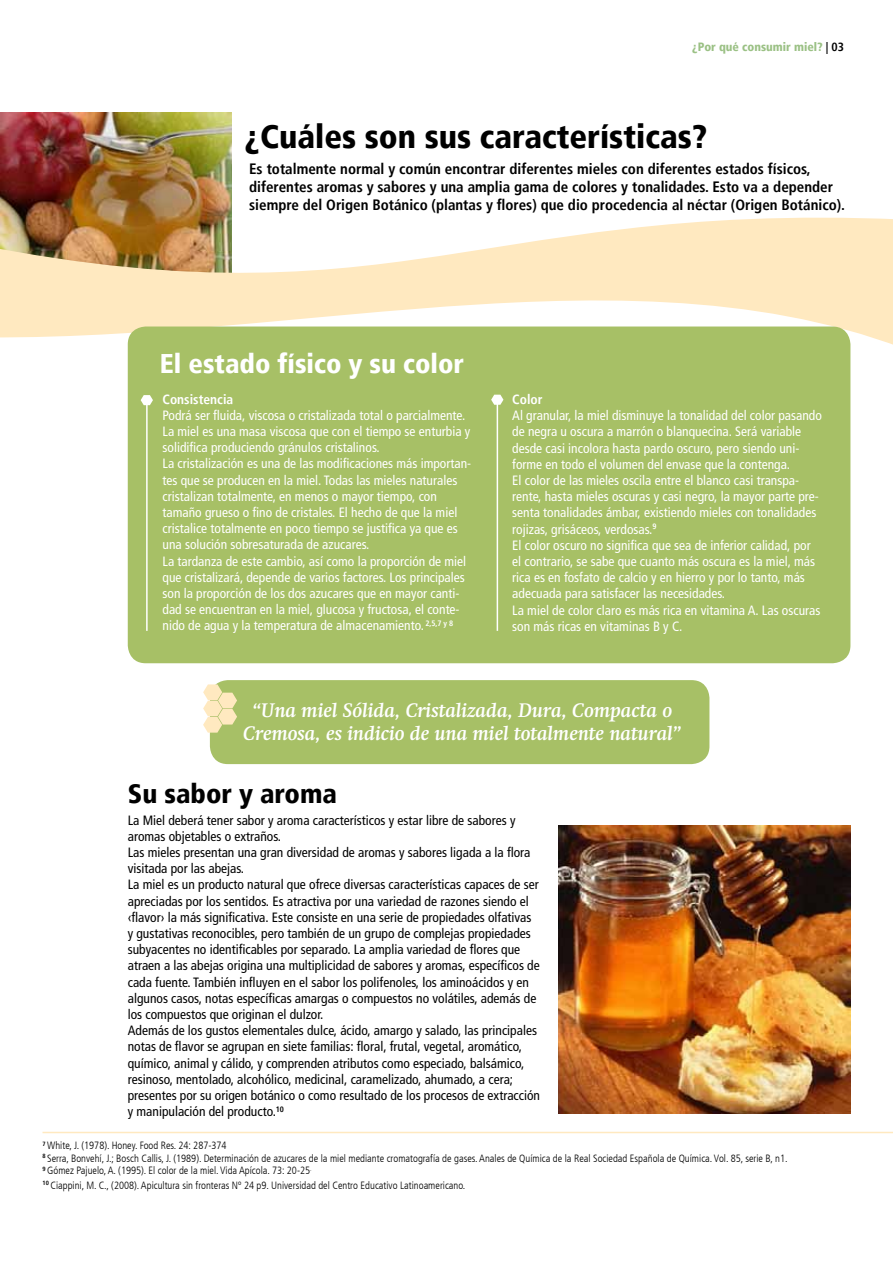
<style>
.page{position:relative;width:893px;height:1263px;background:#fff}
.page>*{position:absolute;margin:0;border:0;box-sizing:border-box;transform-origin:0 0}
.t1{font:900 condensed 33px "Frutiger LT";color:#000}
.t2{font:900 condensed 27px "Frutiger LT";color:#fff}
.t3{font:900 condensed 27px "Frutiger LT";color:#000}
.t4{font:italic 700 19.5px/23.4px "Swift";color:#fff;text-align:center}
.t5{font:700 condensed 15px/18px "Frutiger LT";color:#000}
.t6{font:condensed 13.5px/16.2px "Frutiger LT";color:#fff}
.t7{font:condensed 13.5px/16.2px "Frutiger LT";color:#000}
.t8{font:700 condensed 13.5px "Frutiger LT";color:#fff}
.t9{font:900 condensed 12px "Frutiger LT";color:#9bc185}
.t10{font:300 condensed 10.5px/12.6px "Frutiger LT";color:#000}
.t11{font:700 condensed 7.8px "Frutiger LT";color:#fff}
.s1{font-weight:700;color:#000}
</style>
<div class="page">
<img style="left:0;top:113px;width:231px;height:87px">
<svg style="left:0;top:200px;width:893px;height:161px;fill:#ffe9c0"></svg>
<div style="left:128px;top:326px;width:722px;height:337px;background:#a7c066;border-radius:18px"></div>
<hr style="left:43px;top:1132px;width:850px;height:1px;background:#ffe9c0">
<hr style="left:146px;top:400px;width:2px;height:231px;background:#fff">
<hr style="left:497px;top:401px;width:1px;height:230px;background:#fff">
<svg style="left:141px;top:395px;width:12px;height:10px"></svg>
<svg style="left:491px;top:395px;width:12px;height:10px"></svg>
<img style="left:559px;top:825px;width:291px;height:288px">
<div style="left:210px;top:680px;width:499px;height:84px;background:#a7c066;border-radius:18px"></div>
<svg style="left:203px;top:684px;width:34px;height:49px"></svg>
<p class="t9" style="left:692px;top:40px;width:153px">¿Por qué consumir miel? <span class="s1">| 03</span></p>
<h1 class="t1" style="left:245px;top:117px;width:464px">¿Cuáles son sus características?</h1>
<p class="t5" style="left:249px;top:160px;width:597px">Es totalmente normal y común encontrar diferentes mieles con diferentes estados físicos, diferentes aromas y sabores y una amplia gama de colores y tonalidades. Esto va a depender siempre del Origen Botánico (plantas y flores) que dio procedencia al néctar (Origen Botánico).</p>
<h2 class="t2" style="left:160px;top:348px;width:306px">El estado físico y su color</h2>
<p class="t8" style="left:163px;top:391px;width:72px">Consistencia</p>
<p class="t6" style="left:163px;top:407px;width:310px">Podrá ser fluida, viscosa o cristalizada total o parcialmente.<br>La miel es una masa viscosa que con el tiempo se enturbia y solidifica produciendo gránulos cristalinos.<br>La cristalización es una de las modificaciones más importan&shy;tes que se producen en la miel. Todas las mieles naturales cristalizan totalmente, en menos o mayor tiempo, con tamaño grueso o fino de cristales. El hecho de que la miel cristalice totalmente en poco tiempo se justifica ya que es una solución sobresaturada de azucares.<br>La tardanza de este cambio, así como la proporción de miel que cristalizará, depende de varios factores. Los principales son la proporción de los dos azucares que en mayor canti&shy;dad se encuentran en la miel, glucosa y fructosa, el conte&shy;nido de agua y la temperatura de almacenamiento.</p>
<p class="t11" style="left:426px;top:618px;width:29px">2,5,7 y 8</p>
<p class="t8" style="left:512px;top:391px;width:32px">Color</p>
<p class="t6" style="left:512px;top:408px;width:311px">Al granular, la miel disminuye la tonalidad del color pasando de negra u oscura a marrón o blanquecina. Será variable desde casi incolora hasta pardo oscuro, pero siendo uni&shy;forme en todo el volumen del envase que la contenga.<br>El color de las mieles oscila entre el blanco casi transpa&shy;rente, hasta mieles oscuras y casi negro, la mayor parte pre&shy;senta tonalidades ámbar, existiendo mieles con tonalidades rojizas, grisáceos, verdosas.<sup>9<br></sup>El color oscuro no significa que sea de inferior calidad, por el contrario, se sabe que cuanto más oscura es la miel, más rica es en fosfato de calcio y en hierro y por lo tanto, más adecuada para satisfacer las necesidades.<br>La miel de color claro es más rica en vitamina A. Las oscuras son más ricas en vitaminas B y C.</p>
<h3 class="t4" style="left:243px;top:698px;width:440px">“Una miel Sólida, Cristalizada, Dura, Compacta o<br>Cremosa, es indicio de una miel totalmente natural”</h3>
<h2 class="t3" style="left:128px;top:778px;width:211px">Su sabor y aroma</h2>
<p class="t7" style="left:128px;top:812px;width:414px">La Miel deberá tener sabor y aroma característicos y estar libre de sabores y aromas objetables o extraños.<br>Las mieles presentan una gran diversidad de aromas y sabores ligada a la flora visitada por las abejas.<br>La miel es un producto natural que ofrece diversas características capaces de ser apreciadas por los sentidos. Es atractiva por una variedad de razones siendo el ‹flavor› la más significativa. Este consiste en una serie de propiedades olfativas y gustativas reconocibles, pero también de un grupo de complejas propiedades subyacentes no identificables por separado. La amplia variedad de flores que atraen a las abejas origina una multiplicidad de sabores y aromas, específicos de cada fuente. También influyen en el sabor los polifenoles, los aminoácidos y en algunos casos, notas específicas amargas o compuestos no volátiles, además de los compuestos que originan el dulzor.<br>Además de los gustos elementales dulce, ácido, amargo y salado, las principales notas de flavor se agrupan en siete familias: floral, frutal, vegetal, aromático, químico, animal y cálido, y comprenden atributos como especiado, balsámico, resinoso, mentolado, alcohólico, medicinal, caramelizado, ahumado, a cera; presentes por su origen botánico o como resultado de los procesos de extracción y manipulación del producto.<sup>10</sup></p>
<p class="t10" style="left:43px;top:1139px;width:746px"><sup>7</sup> White, J. (1978). Honey. Food Res. 24: 287-374<br><sup>8</sup> Serra, Bonvehí, J.; Bosch Callis, J. (1989). Determinación de azucares de la miel mediante cromatografía de gases. Anales de Química de la Real Sociedad Española de Química. Vol. 85, serie B, n1.<br><sup>9</sup> Gómez Pajuelo, A. (1995). El color de la miel. Vida Apícola. 73: 20-25<sup>.</sup></p>
<p class="t10" style="left:43px;top:1179px;width:424px"><sup>10</sup> Ciappini, M. C., (2008). Apicultura sin fronteras Nº 24 p9. Universidad del Centro Educativo Latinoamericano.</p>
</div>
